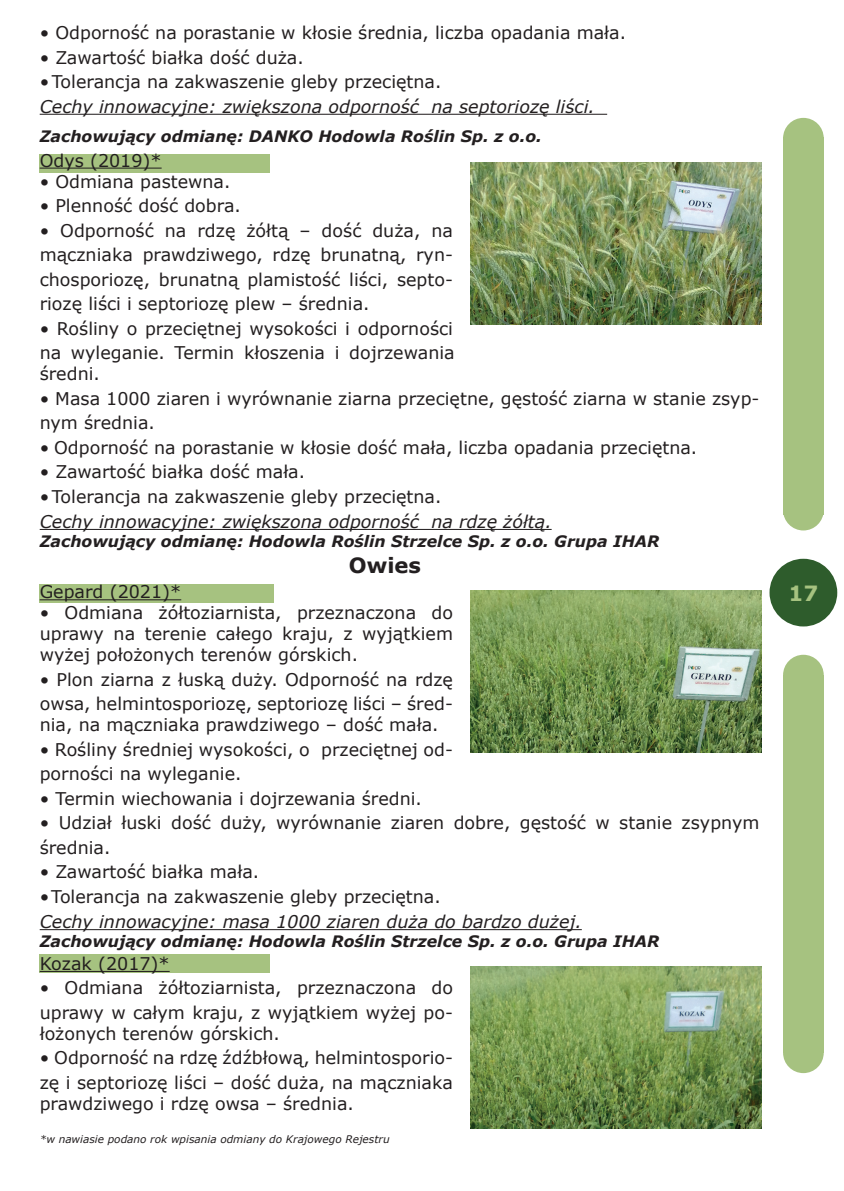
<style>
.page{position:relative;width:844px;height:1191px;background:#fff}
.page>*{position:absolute;margin:0;border:0;box-sizing:border-box;transform-origin:0 0}
.t1{font:700 21px "Verdana";color:#231f20}
.t2{font:700 21px "Verdana";color:#a6c280}
.t3{font:17.5px/24.5px "Verdana";color:#231f20}
.t4{font:italic 17.5px "Verdana";color:#231f20}
.t5{font:italic 700 15.75px "Verdana";color:#231f20}
.t6{font:italic 10.5px "Verdana";color:#231f20}
</style>
<div class="page">
<div style="left:769px;top:559px;width:68px;height:67px;background:#2e5c2c;border-radius:50%"></div>
<div style="left:782px;top:655px;width:41px;height:40px;background:#a6c280;border-radius:50%"></div>
<div style="left:782px;top:490px;width:41px;height:40px;background:#a6c280;border-radius:50%"></div>
<div style="left:782px;top:137px;width:41px;height:377px;background:#a6c280"></div>
<div style="left:782px;top:675px;width:41px;height:377px;background:#a6c280"></div>
<div style="left:782px;top:1032px;width:41px;height:41px;background:#a6c280;border-radius:50%"></div>
<div style="left:782px;top:118px;width:41px;height:40px;background:#a6c280;border-radius:50%"></div>
<div style="left:40px;top:583px;width:234px;height:19px;background:#a6c280"></div>
<hr style="left:40px;top:599px;width:141px;height:1px;background:#231f20">
<hr style="left:40px;top:929px;width:541px;height:1px;background:#231f20">
<div style="left:40px;top:154px;width:230px;height:19px;background:#a6c280"></div>
<hr style="left:40px;top:114px;width:567px;height:1px;background:#231f20">
<hr style="left:40px;top:168px;width:122px;height:1px;background:#231f20">
<hr style="left:40px;top:529px;width:511px;height:1px;background:#231f20">
<img style="left:471px;top:163px;width:289px;height:162px">
<img style="left:471px;top:591px;width:289px;height:161px">
<div style="left:40px;top:954px;width:230px;height:19px;background:#a6c280"></div>
<hr style="left:40px;top:971px;width:130px;height:1px;background:#231f20">
<img style="left:471px;top:966px;width:289px;height:162px">
<p class="t3" style="left:40px;top:20px;width:588px">• Odporność na porastanie w kłosie średnia, liczba opadania mała.</p>
<p class="t3" style="left:40px;top:45px;width:265px">• Zawartość białka dość duża.</p>
<p class="t3" style="left:40px;top:69px;width:403px">•Tolerancja na zakwaszenie gleby przeciętna.</p>
<p class="t4" style="left:40px;top:94px;width:556px">Cechy innowacyjne: zwiększona odporność na septoriozę liści.</p>
<p class="t5" style="left:40px;top:125px;width:503px">Zachowujący odmianę: DANKO Hodowla Roślin Sp. z o.o.</p>
<p class="t3" style="left:40px;top:148px;width:123px">Odys (2019)*</p>
<p class="t3" style="left:40px;top:169px;width:192px">• Odmiana pastewna.</p>
<p class="t3" style="left:40px;top:193px;width:203px">• Plenność dość dobra.</p>
<p class="t3" style="left:40px;top:218px;width:415px;text-align:justify">• Odporność na rdzę żółtą – dość duża, na mączniaka prawdziwego, rdzę brunatną, ryn&shy;chosporiozę, brunatną plamistość liści, septo&shy;riozę liści i septoriozę plew – średnia.</p>
<p class="t3" style="left:40px;top:316px;width:416px">• Rośliny o przeciętnej wysokości i odporności na wyleganie. Termin kłoszenia i dojrzewania</p>
<p class="t3" style="left:40px;top:361px;width:62px">średni.</p>
<p class="t3" style="left:40px;top:386px;width:721px">• Masa 1000 ziaren i wyrównanie ziarna przeciętne, gęstość ziarna w stanie zsyp&shy;nym średnia.</p>
<p class="t3" style="left:40px;top:435px;width:659px">• Odporność na porastanie w kłosie dość mała, liczba opadania przeciętna.</p>
<p class="t3" style="left:40px;top:459px;width:267px">• Zawartość białka dość mała.</p>
<p class="t3" style="left:40px;top:484px;width:403px">•Tolerancja na zakwaszenie gleby przeciętna.</p>
<p class="t4" style="left:40px;top:509px;width:513px">Cechy innowacyjne: zwiększona odporność na rdzę żółtą.</p>
<p class="t5" style="left:40px;top:530px;width:621px">Zachowujący odmianę: Hodowla Roślin Strzelce Sp. z o.o. Grupa IHAR</p>
<p class="t1" style="left:349px;top:550px;width:73px">Owies</p>
<p class="t3" style="left:40px;top:579px;width:143px">Gepard (2021)*</p>
<p class="t2" style="left:788px;top:578px;width:31px">17</p>
<p class="t3" style="left:40px;top:602px;width:415px;line-height:21px;text-align:justify">• Odmiana żółtoziarnista, przeznaczona do uprawy na terenie całego kraju, z wyjątkiem wyżej położonych terenów górskich.</p>
<p class="t3" style="left:40px;top:667px;width:414px">• Plon ziarna z łuską duży. Odporność na rdzę owsa, helmintosporiozę, septoriozę liści – śred-</p>
<p class="t3" style="left:40px;top:712px;width:400px">nia, na mączniaka prawdziwego – dość mała.</p>
<p class="t3" style="left:40px;top:737px;width:415px">• Rośliny średniej wysokości, o przeciętnej od&shy;porności na wyleganie.</p>
<p class="t3" style="left:40px;top:786px;width:383px">• Termin wiechowania i dojrzewania średni.</p>
<p class="t3" style="left:40px;top:810px;width:721px">• Udział łuski dość duży, wyrównanie ziaren dobre, gęstość w stanie zsypnym średnia.</p>
<p class="t3" style="left:40px;top:859px;width:221px">• Zawartość białka mała.</p>
<p class="t3" style="left:40px;top:884px;width:402px">•Tolerancja na zakwaszenie gleby przeciętna.</p>
<p class="t4" style="left:40px;top:909px;width:543px">Cechy innowacyjne: masa 1000 ziaren duża do bardzo dużej.</p>
<p class="t5" style="left:40px;top:930px;width:621px">Zachowujący odmianę: Hodowla Roślin Strzelce Sp. z o.o. Grupa IHAR</p>
<p class="t3" style="left:40px;top:951px;width:131px">Kozak (2017)*</p>
<p class="t3" style="left:40px;top:975px;width:415px">• Odmiana żółtoziarnista, przeznaczona do uprawy w całym kraju, z wyjątkiem wyżej po-</p>
<p class="t3" style="left:40px;top:1021px;width:242px">łożonych terenów górskich.</p>
<p class="t3" style="left:40px;top:1045px;width:415px">• Odporność na rdzę źdźbłową, helmintosporio&shy;zę i septoriozę liści – dość duża, na mączniaka</p>
<p class="t3" style="left:40px;top:1091px;width:315px">prawdziwego i rdzę owsa – średnia.</p>
<p class="t6" style="left:40px;top:1132px;width:351px">*w nawiasie podano rok wpisania odmiany do Krajowego Rejestru</p>
</div>
